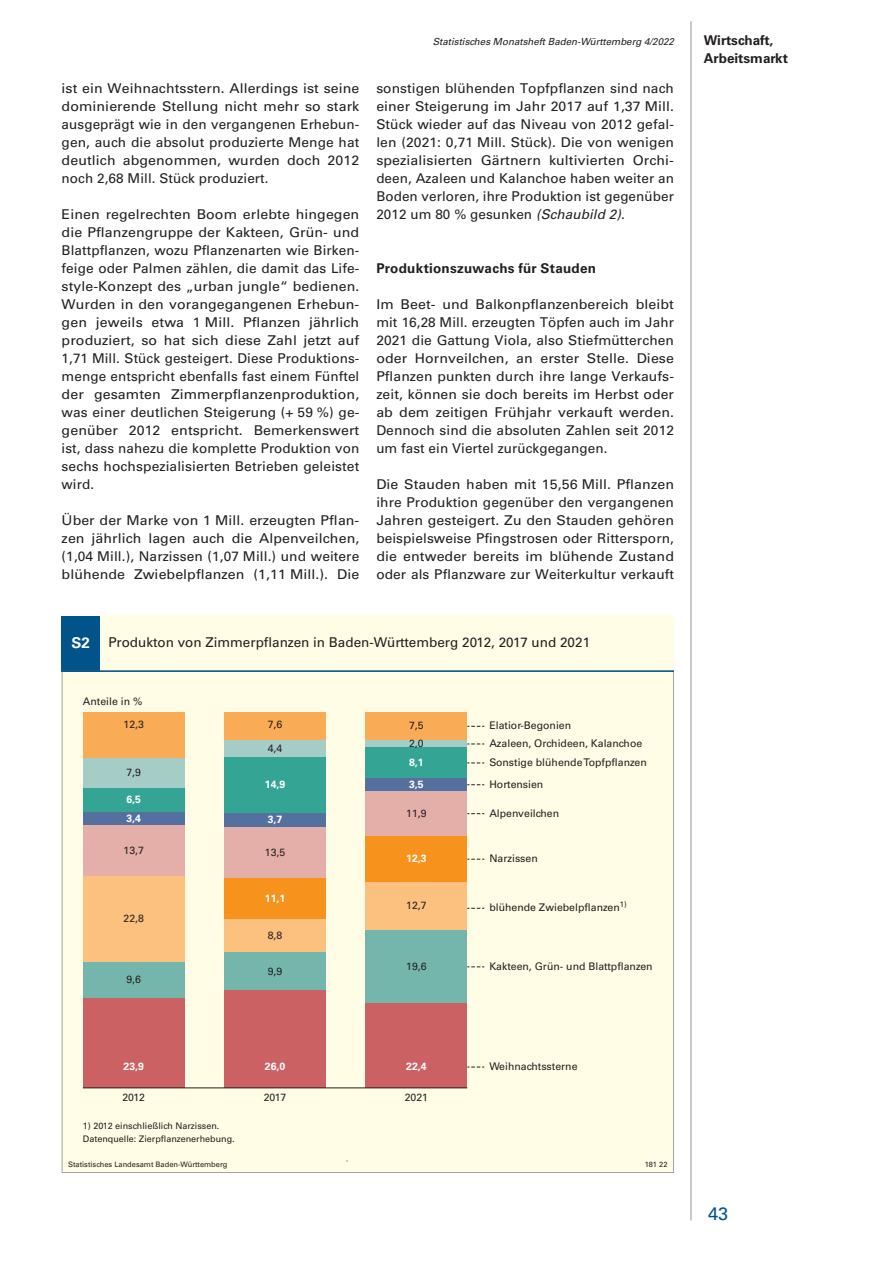
<style>
.page{position:relative;width:893px;height:1263px;background:#fff}
.page>*{position:absolute;margin:0;border:0;box-sizing:border-box;transform-origin:0 0}
.t1{font:18px "Univers";color:#01548a}
.Fließtext{font:13.5px/18px "Univers";letter-spacing:.005em;color:#231f20;text-align:justify;scale:1.05 1}
.Fließtext-2{font:13.5px/18px "Univers";letter-spacing:.005em;color:#231f20;text-align:justify}
.Fließtext-3{font:13.5px/18px "Univers";letter-spacing:.005em;color:#231f20;text-align:justify;scale:1.04 1}
.Kapitelzwischenübers{font:700 13.5px/18px "Univers";letter-spacing:.01em;color:#231f20}
.t2{font:10.5px/21.8px "Univers";color:#231f20}
.t3{font:700 10.5px "Univers";color:#fff}
.t4{font:italic 9.75px "Univers";color:#231f20}
.t5{font:9px/13.5px "Univers";color:#231f20}
.t6{font:7.5px "Univers";color:#231f20}
.s1{font-style:italic}
.s2{font-weight:700;font-size:15px;color:#fff}
</style>
<div class="page">
<hr style="left:691px;top:21px;width:1px;height:1199px;background:#939598">
<div style="left:62px;top:616px;width:612px;height:557px;background:#fffde5"></div>
<div style="left:62px;top:616px;width:38px;height:55px;background:#01548a"></div>
<svg style="left:62px;top:672px;width:612px;height:501px"></svg>
<div style="left:83px;top:712px;width:102px;height:46px;background:#faab55"></div>
<div style="left:224px;top:712px;width:102px;height:29px;background:#faab55"></div>
<div style="left:366px;top:712px;width:101px;height:28px;background:#faab55"></div>
<div style="left:83px;top:758px;width:102px;height:30px;background:#a6ccc6"></div>
<div style="left:224px;top:741px;width:102px;height:16px;background:#a6ccc6"></div>
<div style="left:366px;top:740px;width:101px;height:8px;background:#a6ccc6"></div>
<div style="left:83px;top:788px;width:102px;height:24px;background:#34a495"></div>
<div style="left:224px;top:757px;width:102px;height:56px;background:#34a495"></div>
<div style="left:366px;top:748px;width:101px;height:30px;background:#34a495"></div>
<div style="left:83px;top:812px;width:102px;height:13px;background:#54709e"></div>
<div style="left:224px;top:813px;width:102px;height:14px;background:#54709e"></div>
<div style="left:366px;top:778px;width:101px;height:13px;background:#54709e"></div>
<div style="left:83px;top:825px;width:102px;height:51px;background:#e4afa8"></div>
<div style="left:224px;top:827px;width:102px;height:51px;background:#e4afa8"></div>
<div style="left:366px;top:791px;width:101px;height:45px;background:#e4afa8"></div>
<div style="left:224px;top:878px;width:102px;height:42px;background:#f7931d"></div>
<div style="left:366px;top:836px;width:101px;height:46px;background:#f7931d"></div>
<div style="left:83px;top:876px;width:102px;height:86px;background:#fcc07f"></div>
<div style="left:224px;top:920px;width:102px;height:33px;background:#fcc07f"></div>
<div style="left:366px;top:882px;width:101px;height:48px;background:#fcc07f"></div>
<div style="left:83px;top:962px;width:102px;height:36px;background:#75b6ac"></div>
<div style="left:224px;top:953px;width:102px;height:37px;background:#75b6ac"></div>
<div style="left:366px;top:930px;width:101px;height:74px;background:#75b6ac"></div>
<div style="left:83px;top:998px;width:102px;height:90px;background:#cc6163"></div>
<div style="left:224px;top:990px;width:102px;height:98px;background:#cc6163"></div>
<div style="left:366px;top:1004px;width:101px;height:84px;background:#cc6163"></div>
<hr style="left:83px;top:1087px;width:384px;height:1px;background:#231f20">
<hr style="left:62px;top:670px;width:612px;height:2px;background:#01548a">
<svg style="left:467px;top:744px;width:17px;height:1px"></svg>
<svg style="left:467px;top:726px;width:17px;height:1px"></svg>
<svg style="left:467px;top:763px;width:17px;height:1px"></svg>
<svg style="left:467px;top:784px;width:17px;height:1px"></svg>
<svg style="left:467px;top:813px;width:17px;height:1px"></svg>
<svg style="left:467px;top:859px;width:17px;height:1px"></svg>
<svg style="left:467px;top:908px;width:17px;height:1px"></svg>
<svg style="left:467px;top:966px;width:17px;height:1px"></svg>
<svg style="left:467px;top:1067px;width:17px;height:1px"></svg>
<p class="Fließtext-3" style="left:62px;top:79px;width:288px">ist ein Weihnachtsstern. Allerdings ist seine dominierende Stellung nicht mehr so stark ausgeprägt wie in den vergangenen Erhebun&shy;gen, auch die absolut produzierte Menge hat deutlich abgenommen, wurden doch 2012 noch 2,68 Mill. Stück produziert.</p>
<p class="Fließtext" style="left:62px;top:205px;width:285px">Einen regelrechten Boom erlebte hingegen die Pflanzengruppe der Kakteen, Grün- und Blattpflanzen, wozu Pflanzenarten wie Birken&shy;feige oder Palmen zählen, die damit das Life&shy;style-Konzept des „urban jungle“ bedienen.<br>Wurden in den vorangegangenen Erhebun&shy;gen jeweils etwa 1 Mill. Pflanzen jährlich produziert, so hat sich diese Zahl jetzt auf 1,71 Mill. Stück gesteigert. Diese Produktions&shy;menge entspricht ebenfalls fast einem Fünftel der gesamten Zimmerpflanzenproduktion, was einer deutlichen Steigerung (+ 59 %) ge&shy;genüber 2012 entspricht. Bemerkenswert ist, dass nahezu die komplette Produktion von sechs hochspezialisierten Betrieben geleistet wird.</p>
<p class="Fließtext" style="left:62px;top:511px;width:285px">Über der Marke von 1 Mill. erzeugten Pflan&shy;zen jährlich lagen auch die Alpenveilchen, (1,04 Mill.), Narzissen (1,07 Mill.) und weitere blühende Zwiebelpflanzen (1,11 Mill.). Die</p>
<p class="t4" style="left:433px;top:35px;width:243px">Statistisches Monatsheft Baden-Württemberg 4/2022</p>
<p class="Kapitelzwischenübers" style="left:704px;top:31px;width:86px">Wirtschaft,<br>Arbeitsmarkt</p>
<p class="Fließtext-2" style="left:376px;top:79px;width:299px">sonstigen blühenden Topfpflanzen sind nach einer Steigerung im Jahr 2017 auf 1,37 Mill.<br>Stück wieder auf das Niveau von 2012 gefal&shy;len (2021: 0,71 Mill. Stück). Die von wenigen spezialisierten Gärtnern kultivierten Orchi&shy;deen, Azaleen und Kalanchoe haben weiter an Boden verloren, ihre Produktion ist gegenüber 2012 um 80 % gesunken <span class="s1">(Schaubild 2)</span>.</p>
<p class="Kapitelzwischenübers" style="left:376px;top:259px;width:221px">Produktionszuwachs für Stauden</p>
<p class="Fließtext" style="left:376px;top:295px;width:285px">Im Beet- und Balkonpflanzenbereich bleibt mit 16,28 Mill. erzeugten Töpfen auch im Jahr 2021 die Gattung Viola, also Stiefmütterchen oder Hornveilchen, an erster Stelle. Diese Pflanzen punkten durch ihre lange Verkaufs&shy;zeit, können sie doch bereits im Herbst oder ab dem zeitigen Frühjahr verkauft werden.<br>Dennoch sind die absoluten Zahlen seit 2012 um fast ein Viertel zurückgegangen.</p>
<p class="Fließtext" style="left:376px;top:475px;width:285px">Die Stauden haben mit 15,56 Mill. Pflanzen ihre Produktion gegenüber den vergangenen Jahren gesteigert. Zu den Stauden gehören beispielsweise Pfingstrosen oder Rittersporn, die entweder bereits im blühende Zustand oder als Pflanzware zur Weiterkultur verkauft</p>
<p class="Fließtext-2" style="left:72px;top:633px;width:520px"><span class="s2">S2</span> Produkton von Zimmerpflanzen in Baden-Württemberg 2012, 2017 und 2021</p>
<p class="t2" style="left:83px;top:690px;width:61px">Anteile in %</p>
<p class="t2" style="left:124px;top:714px;width:22px">12,3</p>
<p class="t2" style="left:268px;top:714px;width:16px">7,6</p>
<p class="t2" style="left:409px;top:715px;width:16px">7,5</p>
<p class="t2" style="left:126px;top:762px;width:16px">7,9</p>
<p class="t3" style="left:126px;top:793px;width:16px">6,5</p>
<p class="t2" style="left:268px;top:737px;width:16px">4,4</p>
<p class="t3" style="left:265px;top:778px;width:22px">14,9</p>
<p class="t3" style="left:126px;top:812px;width:16px">3,4</p>
<p class="t3" style="left:268px;top:813px;width:16px">3,7</p>
<p class="t2" style="left:124px;top:839px;width:22px">13,7</p>
<p class="t2" style="left:265px;top:841px;width:22px">13,5</p>
<p class="t2" style="left:124px;top:908px;width:22px">22,8</p>
<p class="t2" style="left:126px;top:969px;width:16px">9,6</p>
<p class="t3" style="left:265px;top:892px;width:22px">11,1</p>
<p class="t2" style="left:268px;top:925px;width:16px">8,8</p>
<p class="t2" style="left:268px;top:960px;width:16px">9,9</p>
<p class="t2" style="left:409px;top:733px;width:16px">2,0</p>
<p class="t3" style="left:409px;top:756px;width:16px">8,1</p>
<p class="t3" style="left:409px;top:778px;width:16px">3,5</p>
<p class="t2" style="left:406px;top:802px;width:22px">11,9</p>
<p class="t3" style="left:406px;top:852px;width:22px">12,3</p>
<p class="t2" style="left:406px;top:895px;width:22px">12,7</p>
<p class="t2" style="left:406px;top:955px;width:22px">19,6</p>
<p class="t3" style="left:124px;top:1060px;width:22px">23,9</p>
<p class="t3" style="left:265px;top:1060px;width:22px">26,0</p>
<p class="t3" style="left:406px;top:1060px;width:22px">22,4</p>
<p class="t2" style="left:122px;top:1086px;width:24px">2012</p>
<p class="t2" style="left:264px;top:1086px;width:24px">2017</p>
<p class="t2" style="left:405px;top:1086px;width:25px">2021</p>
<p class="t5" style="left:83px;top:1119px;width:153px">1) 2012 einschließlich Narzissen.<br>Datenquelle: Zierpflanzenerhebung.</p>
<p class="t2" style="left:489px;top:715px;width:83px">Elatior-Begonien</p>
<p class="t2" style="left:489px;top:752px;width:159px">Sonstige blühende Topfpflanzen<br>Hortensien</p>
<p class="t2" style="left:489px;top:802px;width:71px">Alpenveilchen</p>
<p class="t2" style="left:489px;top:848px;width:50px">Narzissen</p>
<p class="t2" style="left:489px;top:897px;width:139px">blühende Zwiebelpflanzen<sup>1)</sup></p>
<p class="t2" style="left:489px;top:733px;width:154px">Azaleen, Orchideen, Kalanchoe</p>
<p class="t2" style="left:489px;top:955px;width:165px">Kakteen, Grün- und Blattpflanzen</p>
<p class="t2" style="left:489px;top:1056px;width:90px">Weihnachtssterne</p>
<p class="t6" style="left:68px;top:1159px;width:161px">Statistisches Landesamt Baden-Württemberg</p>
<p class="t6" style="left:645px;top:1159px;width:24px">181 22</p>
<h1 class="t1" style="left:708px;top:1203px;width:22px">43</h1>
</div>
